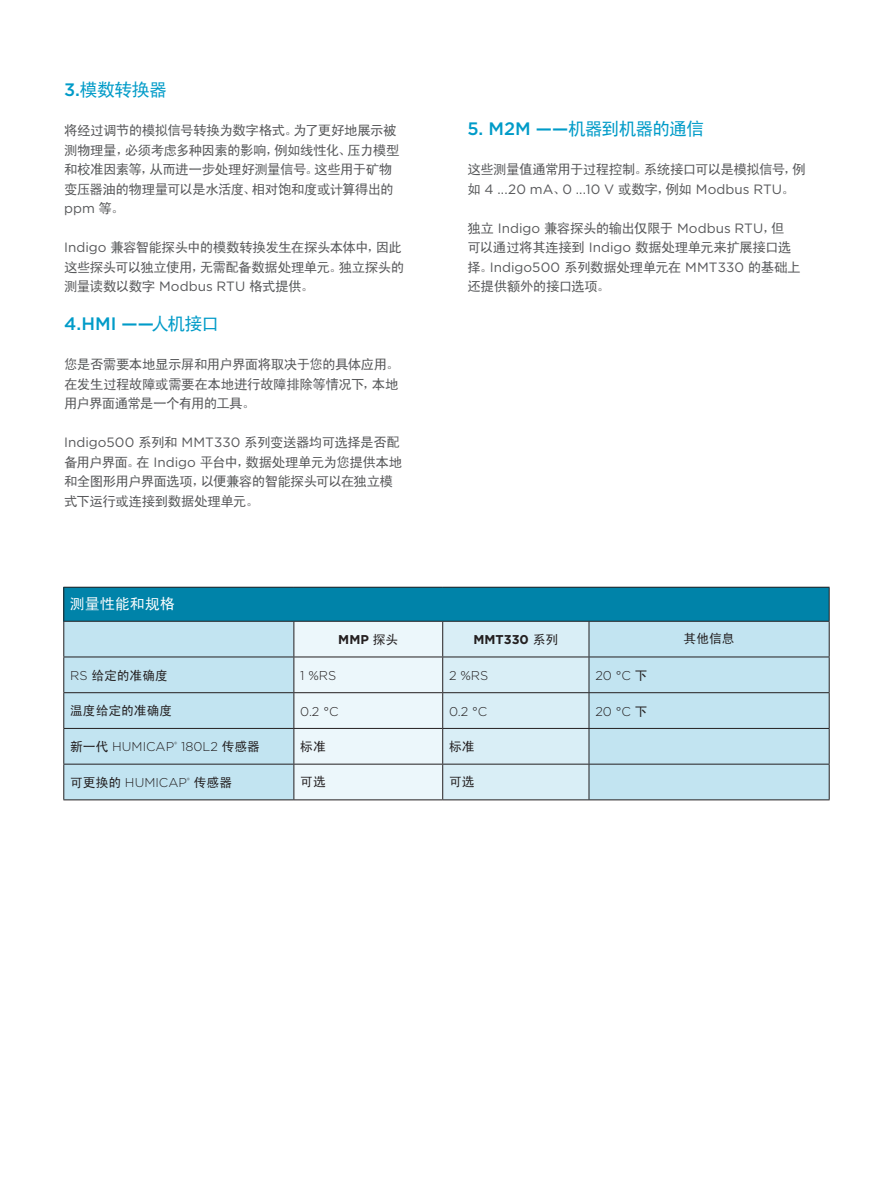
<style>
.page{position:relative;width:893px;height:1191px;background:#fff}
.page>*{position:absolute;margin:0;border:0;box-sizing:border-box;transform-origin:0 0}
.Bodytext{font:18px "Sim Hei";letter-spacing:-.06em;color:#009bc8}
.Bodytext-2{font:500 18px "Gotham";color:#009bc8}
.Table_heading{font:15px "Sim Hei";color:#fff}
.Bodytext-3{font:13.5px/19.5px "Sim Hei";letter-spacing:-.04em;color:#57585a}
.Table_body{font:300 12.75px "Gotham";color:#231f20}
.Table_body-2{font:12.75px "Sim Hei";color:#231f20}
.Table_body-3{font:700 12.75px "Gotham";color:#231f20}
.s1{font-family:"Gotham";font-weight:500}
.s2{font-family:"Gotham"}
.s3{font-family:"Sim Hei";font-weight:400}
.s4{font-family:"Gotham";font-weight:300}
</style>
<div class="page">
<div style="left:64px;top:587px;width:765px;height:34px;background:#0083a9"></div>
<div style="left:64px;top:622px;width:765px;height:177px;background:#c2e4f1"></div>
<svg style="left:294px;top:622px;width:295px;height:177px;background:#dfeff5"></svg>
<hr style="left:829px;top:587px;width:1px;height:34px;background:#231f20">
<hr style="left:63px;top:587px;width:231px;height:1px;background:#231f20">
<hr style="left:63px;top:587px;width:1px;height:34px;background:#231f20">
<hr style="left:294px;top:587px;width:149px;height:1px;background:#231f20">
<hr style="left:443px;top:587px;width:146px;height:1px;background:#231f20">
<hr style="left:589px;top:587px;width:241px;height:1px;background:#231f20">
<hr style="left:63px;top:621px;width:231px;height:1px;background:#231f20">
<hr style="left:294px;top:621px;width:149px;height:1px;background:#231f20">
<hr style="left:443px;top:621px;width:146px;height:1px;background:#231f20">
<hr style="left:589px;top:621px;width:241px;height:1px;background:#231f20">
<hr style="left:63px;top:621px;width:1px;height:35px;background:#231f20">
<hr style="left:293px;top:621px;width:1px;height:35px;background:#231f20">
<hr style="left:442px;top:621px;width:1px;height:35px;background:#231f20">
<hr style="left:589px;top:621px;width:1px;height:35px;background:#231f20">
<hr style="left:829px;top:621px;width:1px;height:35px;background:#231f20">
<hr style="left:63px;top:656px;width:231px;height:1px;background:#231f20">
<hr style="left:63px;top:657px;width:1px;height:35px;background:#231f20">
<hr style="left:294px;top:656px;width:149px;height:1px;background:#231f20">
<hr style="left:293px;top:657px;width:1px;height:35px;background:#231f20">
<hr style="left:443px;top:656px;width:146px;height:1px;background:#231f20">
<hr style="left:442px;top:657px;width:1px;height:35px;background:#231f20">
<hr style="left:589px;top:656px;width:241px;height:1px;background:#231f20">
<hr style="left:589px;top:657px;width:1px;height:35px;background:#231f20">
<hr style="left:829px;top:657px;width:1px;height:35px;background:#231f20">
<hr style="left:63px;top:692px;width:231px;height:1px;background:#231f20">
<hr style="left:63px;top:693px;width:1px;height:35px;background:#231f20">
<hr style="left:294px;top:692px;width:149px;height:1px;background:#231f20">
<hr style="left:293px;top:693px;width:1px;height:35px;background:#231f20">
<hr style="left:443px;top:692px;width:146px;height:1px;background:#231f20">
<hr style="left:442px;top:693px;width:1px;height:35px;background:#231f20">
<hr style="left:589px;top:692px;width:241px;height:1px;background:#231f20">
<hr style="left:589px;top:693px;width:1px;height:35px;background:#231f20">
<hr style="left:829px;top:693px;width:1px;height:35px;background:#231f20">
<hr style="left:63px;top:728px;width:231px;height:1px;background:#231f20">
<hr style="left:63px;top:729px;width:1px;height:34px;background:#231f20">
<hr style="left:294px;top:728px;width:149px;height:1px;background:#231f20">
<hr style="left:293px;top:729px;width:1px;height:34px;background:#231f20">
<hr style="left:443px;top:728px;width:146px;height:1px;background:#231f20">
<hr style="left:442px;top:729px;width:1px;height:34px;background:#231f20">
<hr style="left:589px;top:728px;width:241px;height:1px;background:#231f20">
<hr style="left:589px;top:729px;width:1px;height:34px;background:#231f20">
<hr style="left:829px;top:729px;width:1px;height:34px;background:#231f20">
<hr style="left:63px;top:763px;width:231px;height:1px;background:#231f20">
<hr style="left:63px;top:764px;width:1px;height:35px;background:#231f20">
<hr style="left:294px;top:763px;width:149px;height:1px;background:#231f20">
<hr style="left:293px;top:764px;width:1px;height:35px;background:#231f20">
<hr style="left:443px;top:763px;width:146px;height:1px;background:#231f20">
<hr style="left:442px;top:764px;width:1px;height:35px;background:#231f20">
<hr style="left:589px;top:763px;width:241px;height:1px;background:#231f20">
<hr style="left:589px;top:764px;width:1px;height:35px;background:#231f20">
<hr style="left:829px;top:764px;width:1px;height:35px;background:#231f20">
<hr style="left:63px;top:799px;width:231px;height:1px;background:#231f20">
<hr style="left:294px;top:799px;width:149px;height:1px;background:#231f20">
<hr style="left:443px;top:799px;width:146px;height:1px;background:#231f20">
<hr style="left:589px;top:799px;width:241px;height:1px;background:#231f20">
<p class="Bodytext" style="left:64px;top:81px;width:105px"><span class="s1">3.</span>模数转换器</p>
<p class="Bodytext-3" style="left:64px;top:120px;width:337px">将经过调节的模拟信号转换为数字格式。为了更好地展示被测物理量，必须考虑多种因素的影响，例如线性化、压力模型和校准因素等，从而进一步处理好测量信号。这些用于矿物变压器油的物理量可以是水活度、相对饱和度或计算得出的<span class="s2">ppm</span> 等。</p>
<p class="Bodytext-3" style="left:64px;top:237px;width:342px"><span class="s2">Indigo</span> 兼容智能探头中的模数转换发生在探头本体中，因此这些探头可以独立使用，无需配备数据处理单元。独立探头的测量读数以数字 <span class="s2">Modbus RTU</span> 格式提供。</p>
<p class="Bodytext-2" style="left:64px;top:312px;width:157px">4.HMI ——<span class="s3">人机接口</span></p>
<p class="Bodytext-3" style="left:64px;top:354px;width:337px;text-align:justify">您是否需要本地显示屏和用户界面将取决于您的具体应用。在发生过程故障或需要在本地进行故障排除等情况下，本地用户界面通常是一个有用的工具。</p>
<p class="Bodytext-3" style="left:64px;top:432px;width:340px"><span class="s2">Indigo500</span> 系列和 <span class="s2">MMT330</span> 系列变送器均可选择是否配备用户界面。在 <span class="s2">Indigo</span> 平台中，数据处理单元为您提供本地和全图形用户界面选项，以便兼容的智能探头可以在独立模式下运行或连接到数据处理单元。</p>
<p class="Table_heading" style="left:70px;top:596px;width:106px">测量性能和规格</p>
<p class="Bodytext" style="left:467px;top:120px;width:238px"><span class="s1">5. M2M ——</span>机器到机器的通信</p>
<p class="Bodytext-3" style="left:467px;top:159px;width:340px">这些测量值通常用于过程控制。系统接口可以是模拟信号，例如 <span class="s2">4 ...20 mA</span>、<span class="s2">0 ...10 V</span> 或数字，例如 <span class="s2">Modbus RTU</span>。</p>
<p class="Bodytext-3" style="left:467px;top:218px;width:335px">独立 <span class="s2">Indigo</span> 兼容探头的输出仅限于 <span class="s2">Modbus RTU</span>，但可以通过将其连接到 <span class="s2">Indigo</span> 数据处理单元来扩展接口选择。<span class="s2">Indigo500</span> 系列数据处理单元在 <span class="s2">MMT330</span> 的基础上还提供额外的接口选项。</p>
<p class="Table_body-3" style="left:338px;top:631px;width:61px">MMP <span class="s3">探头</span></p>
<p class="Table_body-3" style="left:473px;top:631px;width:86px">MMT330 <span class="s3">系列</span></p>
<p class="Table_body-2" style="left:684px;top:632px;width:52px">其他信息</p>
<p class="Table_body-2" style="left:70px;top:669px;width:99px"><span class="s4">RS</span> 给定的准确度</p>
<p class="Table_body" style="left:300px;top:667px;width:37px">1 %RS</p>
<p class="Table_body" style="left:449px;top:667px;width:41px">2 %RS</p>
<p class="Table_body" style="left:595px;top:667px;width:54px">20 °C <span class="s3">下</span></p>
<p class="Table_body-2" style="left:70px;top:704px;width:103px">温度给定的准确度</p>
<p class="Table_body" style="left:300px;top:703px;width:40px">0.2 °C</p>
<p class="Table_body" style="left:449px;top:703px;width:40px">0.2 °C</p>
<p class="Table_body" style="left:595px;top:703px;width:54px">20 °C <span class="s3">下</span></p>
<p class="Table_body" style="left:70px;top:739px;width:191px"><span class="s3">新一代</span> HUMICAP<sup>®</sup> 180L2 <span class="s3">传感器</span></p>
<p class="Table_body-2" style="left:300px;top:739px;width:27px">标准</p>
<p class="Table_body-2" style="left:449px;top:739px;width:27px">标准</p>
<p class="Table_body-2" style="left:70px;top:776px;width:163px">可更换的 <span class="s4">HUMICAP</span><sup>®</sup> 传感器</p>
<p class="Table_body-2" style="left:300px;top:775px;width:27px">可选</p>
<p class="Table_body-2" style="left:449px;top:775px;width:27px">可选</p>
</div>
